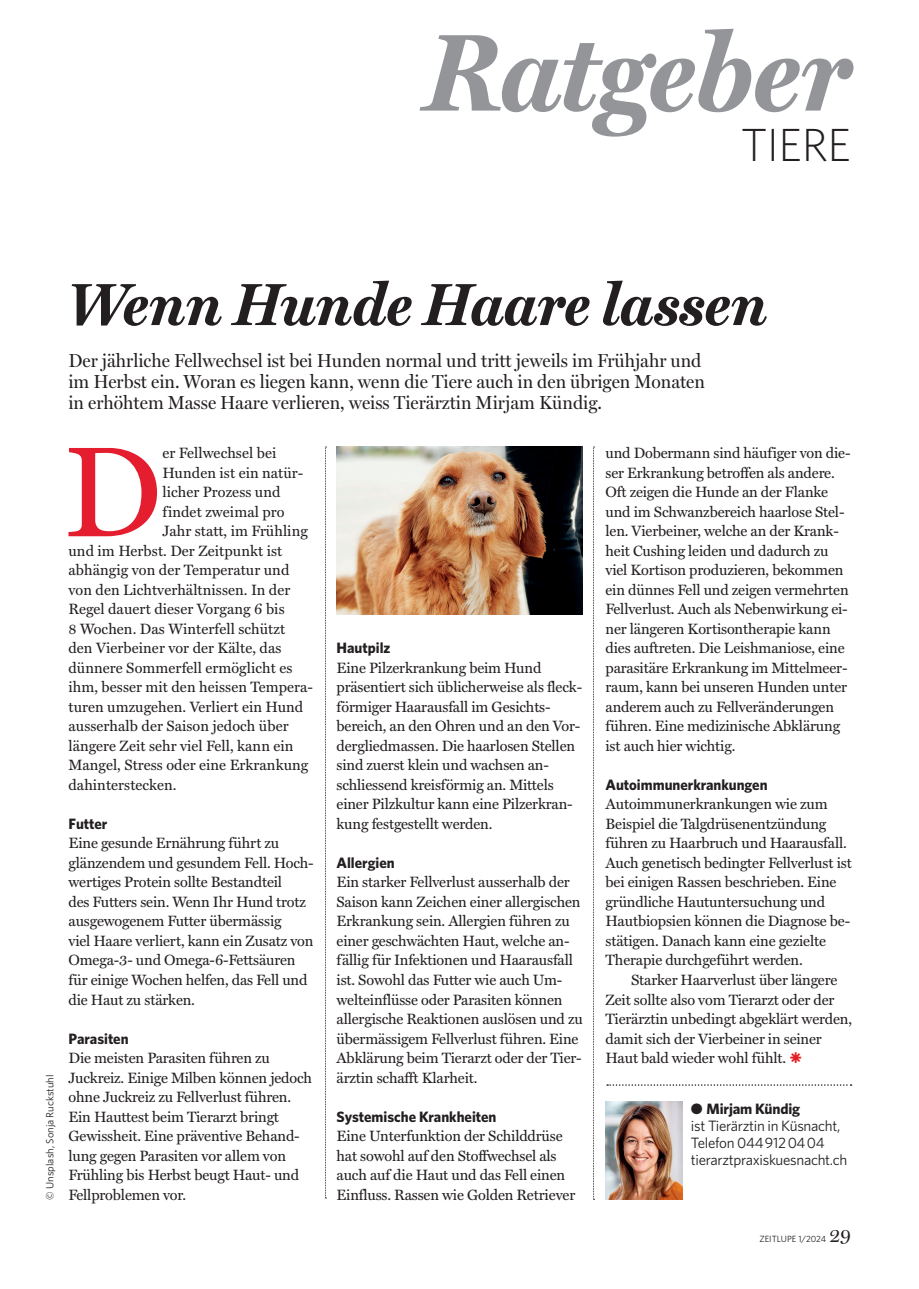
<style>
.page{position:relative;width:919px;height:1289px;background:#fff}
.page>*{position:absolute;margin:0;border:0;box-sizing:border-box;transform-origin:0 0}
.t1{font:129.15px "Miller Text";color:#e41d2f}
.t2{font:italic 700 110.25px "Miller Text";letter-spacing:-.01em;color:#939598;scale:.95 1}
.t3{font:italic 700 59.85px "Miller Text";color:#231f20;scale:.95 1}
.t4{font:300 46.5px "Whitney";letter-spacing:-.01em;color:#231f20}
.t5{font:18.9px/21px "Miller Display";color:#231f20;scale:.95 1}
.t6{font:15px/19.5px "Miller Text";letter-spacing:-.01em;color:#231f20}
.t7{font:15px/17.1px "Whitney";letter-spacing:-.02em;color:#231f20}
.t8{font:700 15px "Whitney";color:#231f20}
.t9{font:10.5px "Whitney";color:#231f20}
.t10{font:9px "Whitney";color:#231f20}
.s1{font-weight:700}
.s2{font-family:"Miller Display";font-size:19.5px}
</style>
<div class="page">
<svg style="left:325px;top:446px;width:1px;height:752px"></svg>
<svg style="left:593px;top:446px;width:1px;height:753px"></svg>
<svg style="left:607px;top:1084px;width:244px;height:1px"></svg>
<img style="left:336px;top:446px;width:247px;height:168px">
<img style="left:606px;top:1101px;width:76px;height:98px">
<h2 class="t2" style="left:425px;top:-17px;width:450px">Ratgeber</h2>
<h3 class="t4" style="left:741px;top:114px;width:112px">TIERE</h3>
<h3 class="t3" style="left:68px;top:256px;width:737px">Wenn Hunde Haare lassen</h3>
<p class="t5" style="left:68px;top:350px;width:671px">Der jährliche Fellwechsel ist bei Hunden normal und tritt jeweils im Frühjahr und im Herbst ein. Woran es liegen kann, wenn die Tiere auch in den übrigen Monaten in erhöhtem Masse Haare verlieren, weiss Tierärztin Mirjam Kündig.</p>
<p class="t9" style="left:43px;top:1199px;width:126px;rotate:-90deg">© Unsplash, Sonja Ruckstuhl</p>
<h1 class="t1" style="left:63px;top:390px;width:100px">D</h1>
<p class="t6" style="left:162px;top:442px;width:115px">er Fellwechsel bei</p>
<p class="t6" style="left:162px;top:462px;width:142px">Hunden ist ein natür-</p>
<p class="t6" style="left:162px;top:481px;width:120px">licher Prozess und</p>
<p class="t6" style="left:162px;top:501px;width:124px">findet zweimal pro</p>
<p class="t6" style="left:162px;top:520px;width:147px">Jahr statt, im Frühling</p>
<p class="t6" style="left:68px;top:540px;width:215px">und im Herbst. Der Zeitpunkt ist</p>
<p class="t6" style="left:68px;top:559px;width:222px">abhängig von der Temperatur und</p>
<p class="t6" style="left:68px;top:579px;width:223px">von den Lichtverhältnissen. In der</p>
<p class="t6" style="left:68px;top:598px;width:218px">Regel dauert dieser Vorgang 6 bis</p>
<p class="t6" style="left:68px;top:618px;width:218px">8 Wochen. Das Winterfell schützt</p>
<p class="t6" style="left:68px;top:637px;width:214px">den Vierbeiner vor der Kälte, das</p>
<p class="t6" style="left:68px;top:657px;width:225px">dünnere Sommerfell ermöglicht es</p>
<p class="t6" style="left:68px;top:676px;width:246px">ihm, besser mit den heissen Tempera-</p>
<p class="t6" style="left:68px;top:696px;width:236px">turen umzugehen. Verliert ein Hund</p>
<p class="t6" style="left:68px;top:715px;width:222px">ausserhalb der Saison jedoch über</p>
<p class="t6" style="left:68px;top:735px;width:226px">längere Zeit sehr viel Fell, kann ein</p>
<p class="t6" style="left:68px;top:754px;width:241px">Mangel, Stress oder eine Erkrankung</p>
<p class="t6" style="left:68px;top:774px;width:110px">dahinterstecken.</p>
<p class="t8" style="left:68px;top:813px;width:41px">Futter</p>
<p class="t6" style="left:68px;top:832px;width:247px">Eine gesunde Ernährung führt zu glänzendem und gesundem Fell. Hoch&shy;wertiges Protein sollte Bestandteil<br>des Futters sein. Wenn Ihr Hund trotz ausgewogenem Futter übermässig<br>viel Haare verliert, kann ein Zusatz von Omega-3- und Omega-6-Fettsäuren für einige Wochen helfen, das Fell und die Haut zu stärken.</p>
<p class="t8" style="left:68px;top:1028px;width:62px">Parasiten</p>
<p class="t6" style="left:68px;top:1047px;width:245px">Die meisten Parasiten führen zu Juckreiz. Einige Milben können jedoch ohne Juckreiz zu Fellverlust führen.<br>Ein Hauttest beim Tierarzt bringt Gewissheit. Eine präventive Behand&shy;lung gegen Parasiten vor allem von Frühling bis Herbst beugt Haut- und Fellproblemen vor.</p>
<p class="t8" style="left:336px;top:638px;width:55px">Hautpilz</p>
<p class="t6" style="left:336px;top:657px;width:247px">Eine Pilzerkrankung beim Hund präsentiert sich üblicherweise als fleck&shy;förmiger Haarausfall im Gesichts&shy;bereich, an den Ohren und an den Vor&shy;dergliedmassen. Die haarlosen Stellen sind zuerst klein und wachsen an&shy;schliessend kreisförmig an. Mittels einer Pilzkultur kann eine Pilzerkran&shy;kung festgestellt werden.</p>
<p class="t8" style="left:336px;top:852px;width:60px">Allergien</p>
<p class="t6" style="left:336px;top:871px;width:248px">Ein starker Fellverlust ausserhalb der Saison kann Zeichen einer allergischen Erkrankung sein. Allergien führen zu einer geschwächten Haut, welche an&shy;fällig für Infektionen und Haarausfall ist. Sowohl das Futter wie auch Um&shy;welteinflüsse oder Parasiten können allergische Reaktionen auslösen und zu übermässigem Fellverlust führen. Eine Abklärung beim Tierarzt oder der Tier&shy;ärztin schafft Klarheit.</p>
<p class="t8" style="left:336px;top:1106px;width:161px">Systemische Krankheiten</p>
<p class="t6" style="left:336px;top:1125px;width:240px">Eine Unterfunktion der Schilddrüse hat sowohl auf den Stoffwechsel als auch auf die Haut und das Fell einen Einfluss. Rassen wie Golden Retriever</p>
<p class="t6" style="left:605px;top:442px;width:246px">und Dobermann sind häufiger von die&shy;ser Erkrankung betroffen als andere.<br>Oft zeigen die Hunde an der Flanke und im Schwanzbereich haarlose Stel&shy;len. Vierbeiner, welche an der Krank&shy;heit Cushing leiden und dadurch zu viel Kortison produzieren, bekommen ein dünnes Fell und zeigen vermehrten Fellverlust. Auch als Nebenwirkung ei&shy;ner längeren Kortisontherapie kann dies auftreten. Die Leishmaniose, eine parasitäre Erkrankung im Mittelmeer&shy;raum, kann bei unseren Hunden unter anderem auch zu Fellveränderungen führen. Eine medizinische Abklärung ist auch hier wichtig.</p>
<p class="t8" style="left:605px;top:774px;width:163px">Autoimmunerkrankungen</p>
<p class="t6" style="left:605px;top:793px;width:248px">Autoimmunerkrankungen wie zum Beispiel die Talgdrüsenentzündung führen zu Haarbruch und Haarausfall.<br>Auch genetisch bedingter Fellverlust ist bei einigen Rassen beschrieben. Eine gründliche Hautuntersuchung und Hautbiopsien können die Diagnose be&shy;stätigen. Danach kann eine gezielte Therapie durchgeführt werden.</p>
<p class="t6" style="left:605px;top:969px;width:248px;text-indent:26px">Starker Haarverlust über längere Zeit sollte also vom Tierarzt oder der Tierärztin unbedingt abgeklärt werden, damit sich der Vierbeiner in seiner Haut bald wieder wohl fühlt.</p>
<p class="t7" style="left:691px;top:1099px;width:158px">● <span class="s1">Mirjam Kündig<br></span>ist Tierärztin in Küsnacht,<br>Telefon 044 912 04 04 tierarztpraxiskuesnacht.ch</p>
<p class="t10" style="left:759px;top:1232px;width:93px">ZEITLUPE 1/2024 <span class="s2">29</span></p>
</div>
